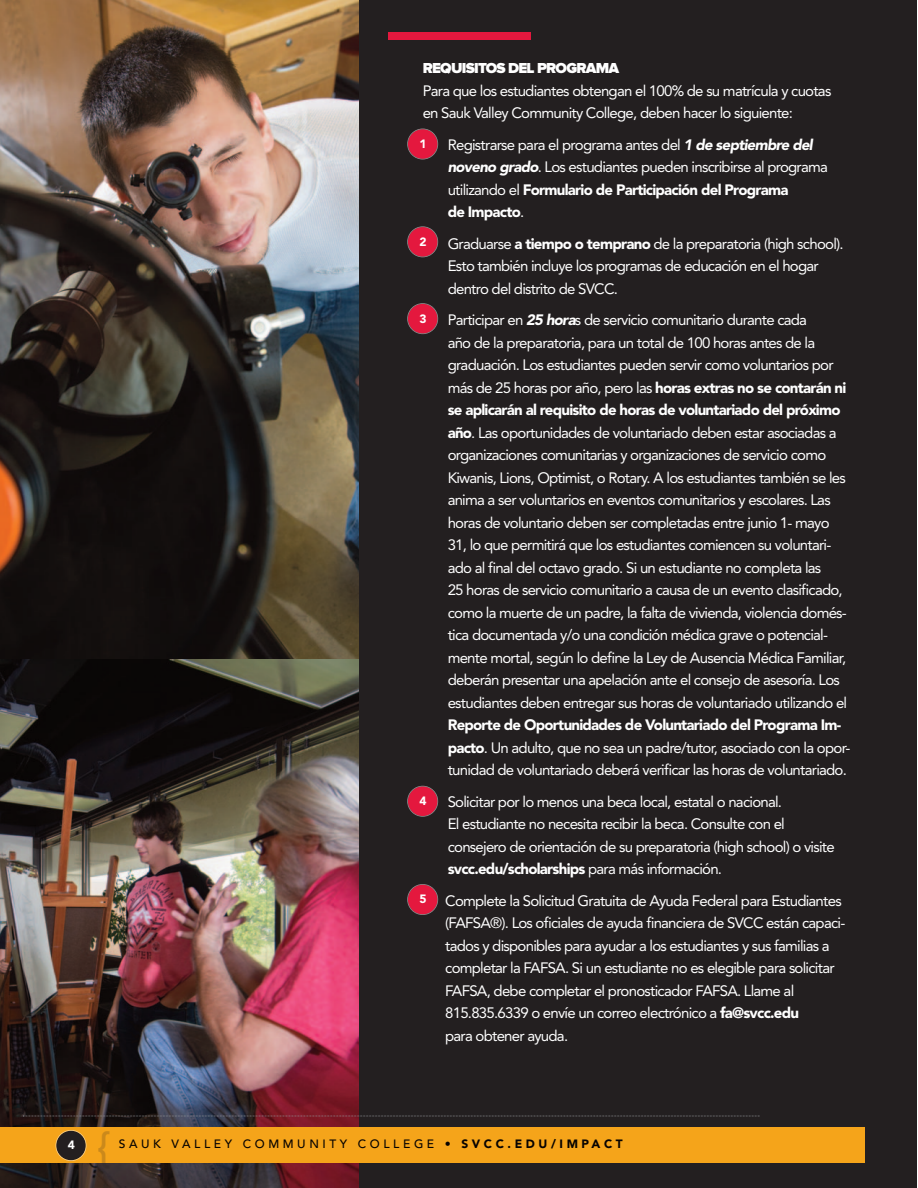
<style>
.page{position:relative;width:918px;height:1188px;background:#fff}
.page>*{position:absolute;margin:0;border:0;box-sizing:border-box;transform-origin:0 0}
.t1{font:500 42px "Avenir LT Std";color:rgb(35 31 32/.2)}
.t2{font:15px/22.5px "Avenir LT Std";letter-spacing:-.05em;color:#fff}
.t3{font:900 15px "Proxima Nova";letter-spacing:-.05em;color:#fff}
.t4{font:500 12px "Avenir LT Std";letter-spacing:.3em;color:#070301}
.t5{font:900 12px "Avenir LT Std";color:#fff}
.s1{font-weight:900;font-style:italic}
.s2{font-weight:900}
</style>
<div class="page">
<img style="left:0;top:0;width:359px;height:1188px">
<div style="left:359px;top:0;width:558px;height:1188px;background:#231f20"></div>
<div style="left:0;top:1127px;width:864px;height:35px;background:#f5a41a"></div>
<div style="left:56px;top:1131px;width:30px;height:29px;background:#231f20;border-radius:50%"></div>
<div style="left:56px;top:1130px;width:31px;height:31px;border:2px solid #fff;border-radius:50%"></div>
<svg style="left:23px;top:1116px;width:737px;height:1px"></svg>
<div style="left:408px;top:129px;width:29px;height:30px;background:#e4183e;border-radius:50%"></div>
<div style="left:407px;top:129px;width:31px;height:31px;border:2px solid #fff;border-radius:50%"></div>
<div style="left:408px;top:227px;width:29px;height:30px;background:#e4183e;border-radius:50%"></div>
<div style="left:407px;top:226px;width:31px;height:31px;border:2px solid #fff;border-radius:50%"></div>
<div style="left:408px;top:304px;width:29px;height:29px;background:#e4183e;border-radius:50%"></div>
<div style="left:407px;top:303px;width:31px;height:31px;border:2px solid #fff;border-radius:50%"></div>
<div style="left:408px;top:786px;width:29px;height:30px;background:#e4183e;border-radius:50%"></div>
<div style="left:407px;top:786px;width:31px;height:31px;border:2px solid #fff;border-radius:50%"></div>
<div style="left:408px;top:885px;width:29px;height:29px;background:#e4183e;border-radius:50%"></div>
<div style="left:407px;top:884px;width:31px;height:31px;border:2px solid #fff;border-radius:50%"></div>
<div style="left:388px;top:32px;width:142px;height:8px;background:#e4183e"></div>
<p class="t3" style="left:423px;top:63px;width:198px">REQUISITOS DEL PROGRAMA</p>
<p class="t2" style="left:423px;top:81px;width:410px">Para que los estudiantes obtengan el 100% de su matrícula y cuotas en Sauk Valley Community College, deben hacer lo siguiente:</p>
<p class="t2" style="left:448px;top:135px;width:382px">Registrarse para el programa antes del <span class="s1">1 de septiembre del noveno grado</span>. Los estudiantes pueden inscribirse al programa utilizando el <span class="s2">Formulario de Participación del Programa<br>de Impacto</span>.</p>
<p class="t2" style="left:448px;top:234px;width:398px">Graduarse <span class="s2">a tiempo o temprano</span> de la preparatoria (high school).<br>Esto también incluye los programas de educación en el hogar dentro del distrito de SVCC.</p>
<p class="t2" style="left:448px;top:310px;width:404px">Participar en <span class="s1">25 hora</span>s de servicio comunitario durante cada<br>año de la preparatoria, para un total de 100 horas antes de la graduación. Los estudiantes pueden servir como voluntarios por más de 25 horas por año, pero las <span class="s2">horas extras no se contarán ni se aplicarán al requisito de horas de voluntariado del próximo año</span>. Las oportunidades de voluntariado deben estar asociadas a organizaciones comunitarias y organizaciones de servicio como Kiwanis, Lions, Optimist, o Rotary. A los estudiantes también se les anima a ser voluntarios en eventos comunitarios y escolares. Las horas de voluntario deben ser completadas entre junio 1- mayo 31, lo que permitirá que los estudiantes comiencen su voluntari&shy;ado al final del octavo grado. Si un estudiante no completa las<br>25 horas de servicio comunitario a causa de un evento clasificado, como la muerte de un padre, la falta de vivienda, violencia domés&shy;tica documentada y/o una condición médica grave o potencial&shy;mente mortal, según lo define la Ley de Ausencia Médica Familiar, deberán presentar una apelación ante el consejo de asesoría. Los estudiantes deben entregar sus horas de voluntariado utilizando el <span class="s2">Reporte de Oportunidades de Voluntariado del Programa Im&shy;pacto</span>. Un adulto, que no sea un padre/tutor, asociado con la opor&shy;tunidad de voluntariado deberá verificar las horas de voluntariado.</p>
<p class="t2" style="left:448px;top:792px;width:389px">Solicitar por lo menos una beca local, estatal o nacional.<br>El estudiante no necesita recibir la beca. Consulte con el consejero de orientación de su preparatoria (high school) o visite <span class="s2">svcc.edu/scholarships</span> para más información.</p>
<p class="t2" style="left:445px;top:891px;width:402px">Complete la Solicitud Gratuita de Ayuda Federal para Estudiantes (FAFSA®). Los oficiales de ayuda financiera de SVCC están capaci&shy;tados y disponibles para ayudar a los estudiantes y sus familias a completar la FAFSA. Si un estudiante no es elegible para solicitar FAFSA, debe completar el pronosticador FAFSA. Llame al 815.835.6339 o envíe un correo electrónico a <span class="s2">fa@svcc.edu<br></span>para obtener ayuda.</p>
<p class="t5" style="left:419px;top:139px;width:9px">1</p>
<p class="t5" style="left:419px;top:237px;width:9px">2</p>
<p class="t5" style="left:419px;top:313px;width:9px">3</p>
<p class="t5" style="left:419px;top:796px;width:9px">4</p>
<p class="t5" style="left:419px;top:894px;width:9px">5</p>
<p class="t5" style="left:68px;top:1140px;width:9px">4</p>
<p class="t1" style="left:97px;top:1123px;width:16px">{</p>
<p class="t4" style="left:119px;top:1137px;width:505px">SAUK VALLEY COMMUNITY COLLEGE • <span class="s2">SVCC.EDU/IMPACT</span></p>
</div>
